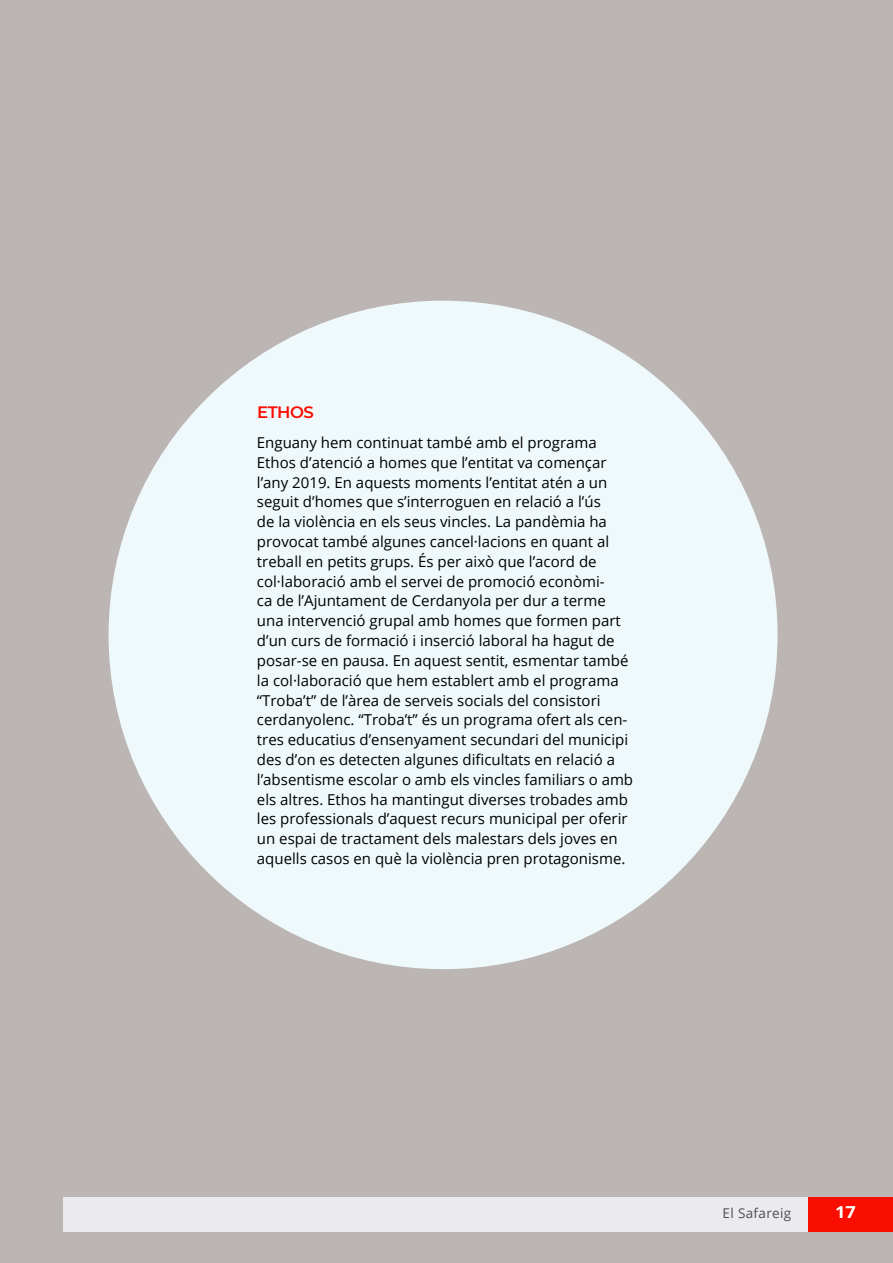
<style>
.page{position:relative;width:893px;height:1263px;background:#bbb5b4}
.page>*{position:absolute;margin:0;border:0;box-sizing:border-box;transform-origin:0 0}
.t1{font:600 16.5px "Montserrat";letter-spacing:-.025em;color:#f90e01}
.t2{font:700 16.5px "Open Sans";color:#fff;scale:1.1 1}
.t3{font:15px/19.8px "Open Sans";color:#000}
.t4{font:13.5px "Open Sans";letter-spacing:.025em;color:#4c4f51}
</style>
<div class="page">
<div style="left:109px;top:301px;width:669px;height:668px;background:#eff8fa;border-radius:50%"></div>
<div style="left:808px;top:1197px;width:85px;height:34px;background:#f90e01"></div>
<div style="left:64px;top:1197px;width:744px;height:34px;background:#ebebed"></div>
<p class="t1" style="left:257px;top:400px;width:58px">ETHOS</p>
<p class="t3" style="left:257px;top:432px;width:378px">Enguany hem continuat també amb el programa Ethos d’atenció a homes que l’entitat va començar l’any 2019. En aquests moments l’entitat atén a un seguit d’homes que s’interroguen en relació a l’ús<br>de la violència en els seus vincles. La pandèmia ha provocat també algunes cancel·lacions en quant al treball en petits grups. És per això que l’acord de col·laboració amb el servei de promoció econòmi-<br>ca de l’Ajuntament de Cerdanyola per dur a terme una intervenció grupal amb homes que formen part d’un curs de formació i inserció laboral ha hagut de posar-se en pausa. En aquest sentit, esmentar també la col·laboració que hem establert amb el programa “Troba’t” de l’àrea de serveis socials del consistori cerdanyolenc. “Troba’t” és un programa ofert als cen&shy;tres educatius d’ensenyament secundari del municipi des d’on es detecten algunes dificultats en relació a l’absentisme escolar o amb els vincles familiars o amb els altres. Ethos ha mantingut diverses trobades amb les professionals d’aquest recurs municipal per oferir un espai de tractament dels malestars dels joves en aquells casos en què la violència pren protagonisme.</p>
<p class="t4" style="left:723px;top:1204px;width:70px">El Safareig</p>
<p class="t2" style="left:835px;top:1200px;width:20px">17</p>
</div>
